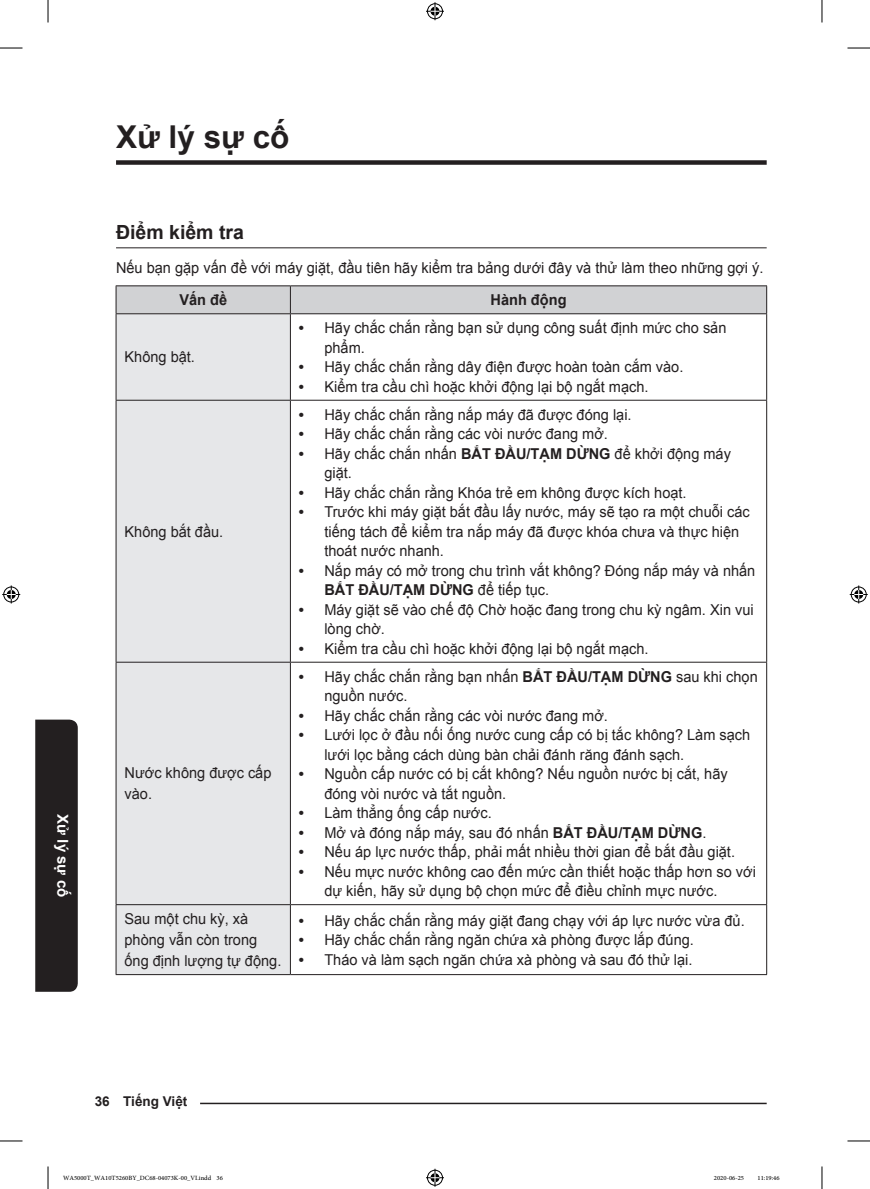
<style>
.page{position:relative;width:870px;height:1189px;background:#fff}
.page>*{position:absolute;margin:0;border:0;box-sizing:border-box;transform-origin:0 0}
.t1{font:700 31.5px "Arial";color:#231f20}
.t2{font:700 19.5px "Arial";color:#231f20}
.t3{font:15px/19.5px "Arial";color:#231f20}
.t4{font:700 15px "Arial";color:#231f20}
.t5{font:700 15px "Arial";color:#fff}
.t6{font:700 13.5px "Arial";color:#231f20}
.t7{font:9px "Adobe Arabic";color:#000}
.s1{font-weight:700}
</style>
<div class="page">
<hr style="left:116px;top:1103px;width:651px;height:1px;background:#231f20">
<div style="left:95px;top:1093px;width:105px;height:15px;background:#fff"></div>
<div style="left:35px;top:719px;width:43px;height:273px;background:#231f20"></div>
<div style="left:116px;top:160px;width:651px;height:5px;background:#231f20"></div>
<hr style="left:116px;top:247px;width:651px;height:1px;background:#231f20">
<div style="left:117px;top:314px;width:173px;height:660px;background:#e6e7e9"></div>
<hr style="left:116px;top:285px;width:174px;height:1px;background:#231f20">
<hr style="left:290px;top:285px;width:477px;height:1px;background:#231f20">
<div style="left:116px;top:286px;width:651px;height:27px;background:#d1d2d4"></div>
<hr style="left:116px;top:313px;width:174px;height:1px;background:#231f20">
<hr style="left:116px;top:314px;width:1px;height:86px;background:#231f20">
<hr style="left:290px;top:313px;width:477px;height:1px;background:#231f20">
<hr style="left:290px;top:314px;width:1px;height:86px;background:#231f20">
<hr style="left:766px;top:314px;width:1px;height:86px;background:#231f20">
<hr style="left:116px;top:400px;width:174px;height:1px;background:#231f20">
<hr style="left:116px;top:401px;width:1px;height:261px;background:#231f20">
<hr style="left:290px;top:400px;width:477px;height:1px;background:#231f20">
<hr style="left:290px;top:401px;width:1px;height:261px;background:#231f20">
<hr style="left:766px;top:401px;width:1px;height:261px;background:#231f20">
<hr style="left:116px;top:662px;width:174px;height:1px;background:#231f20">
<hr style="left:116px;top:662px;width:1px;height:242px;background:#231f20">
<hr style="left:290px;top:662px;width:477px;height:1px;background:#231f20">
<hr style="left:290px;top:662px;width:1px;height:242px;background:#231f20">
<hr style="left:766px;top:662px;width:1px;height:242px;background:#231f20">
<hr style="left:116px;top:904px;width:174px;height:1px;background:#231f20">
<hr style="left:116px;top:905px;width:1px;height:69px;background:#231f20">
<hr style="left:290px;top:904px;width:477px;height:1px;background:#231f20">
<hr style="left:290px;top:905px;width:1px;height:69px;background:#231f20">
<hr style="left:766px;top:905px;width:1px;height:69px;background:#231f20">
<hr style="left:116px;top:974px;width:174px;height:1px;background:#231f20">
<hr style="left:290px;top:974px;width:477px;height:1px;background:#231f20">
<svg style="left:0;top:48px;width:22px;height:1px"></svg>
<svg style="left:847px;top:48px;width:23px;height:1px"></svg>
<svg style="left:0;top:1141px;width:22px;height:1px"></svg>
<svg style="left:847px;top:1141px;width:23px;height:1px"></svg>
<svg style="left:48px;top:0;width:1px;height:23px"></svg>
<svg style="left:48px;top:1166px;width:1px;height:23px"></svg>
<svg style="left:822px;top:0;width:1px;height:23px"></svg>
<svg style="left:822px;top:1166px;width:1px;height:23px"></svg>
<svg style="left:426px;top:2px;width:18px;height:18px"></svg>
<svg style="left:426px;top:1169px;width:18px;height:18px"></svg>
<svg style="left:2px;top:585px;width:18px;height:18px"></svg>
<svg style="left:850px;top:585px;width:18px;height:18px"></svg>
<h1 class="t1" style="left:116px;top:115px;width:175px">Xử lý sự cố</h1>
<h2 class="t2" style="left:116px;top:219px;width:129px">Điểm kiểm tra</h2>
<p class="t3" style="left:116px;top:258px;width:649px">Nếu bạn gặp vấn đề với máy giặt, đầu tiên hãy kiểm tra bảng dưới đây và thử làm theo những gợi ý.</p>
<p class="t4" style="left:179px;top:290px;width:49px">Vấn đề</p>
<p class="t4" style="left:491px;top:290px;width:77px">Hành động</p>
<p class="t5" style="left:73px;top:814px;width:84px;rotate:90deg">Xử lý sự cố</p>
<p class="t3" style="left:125px;top:348px;width:72px">Không bật.</p>
<p class="t3" style="left:125px;top:522px;width:100px">Không bắt đầu.</p>
<p class="t3" style="left:125px;top:763px;width:148px;line-height:21px">Nước không được cấp vào.</p>
<p class="t3" style="left:324px;top:318px;width:404px;text-indent:-26px"><span class="s1">•</span> Hãy chắc chắn rằng bạn sử dụng công suất định mức cho sản phẩm.</p>
<p class="t3" style="left:299px;top:357px;width:386px"><span class="s1">•</span> Hãy chắc chắn rằng dây điện được hoàn toàn cắm vào.</p>
<p class="t3" style="left:299px;top:377px;width:351px"><span class="s1">•</span> Kiểm tra cầu chì hoặc khởi động lại bộ ngắt mạch.</p>
<p class="t3" style="left:299px;top:405px;width:334px"><span class="s1">•</span> Hãy chắc chắn rằng nắp máy đã được đóng lại.</p>
<p class="t3" style="left:299px;top:424px;width:311px"><span class="s1">•</span> Hãy chắc chắn rằng các vòi nước đang mở.</p>
<p class="t3" style="left:324px;top:444px;width:408px;text-indent:-26px"><span class="s1">•</span> Hãy chắc chắn nhấn <span class="s1">BẮT ĐẦU/TẠM DỪNG</span> để khởi động máy giặt.</p>
<p class="t3" style="left:299px;top:483px;width:389px"><span class="s1">•</span> Hãy chắc chắn rằng Khóa trẻ em không được kích hoạt.</p>
<p class="t3" style="left:324px;top:502px;width:427px;text-indent:-26px"><span class="s1">•</span> Trước khi máy giặt bắt đầu lấy nước, máy sẽ tạo ra một chuỗi các tiếng tách để kiểm tra nắp máy đã được khóa chưa và thực hiện thoát nước nhanh.</p>
<p class="t3" style="left:324px;top:561px;width:432px;text-indent:-26px"><span class="s1">•</span> Nắp máy có mở trong chu trình vắt không? Đóng nắp máy và nhấn<br><span class="s1">BẮT ĐẦU/TẠM DỪNG</span> để tiếp tục.</p>
<p class="t3" style="left:324px;top:600px;width:431px;text-indent:-26px"><span class="s1">•</span> Máy giặt sẽ vào chế độ Chờ hoặc đang trong chu kỳ ngâm. Xin vui lòng chờ.</p>
<p class="t3" style="left:299px;top:639px;width:351px"><span class="s1">•</span> Kiểm tra cầu chì hoặc khởi động lại bộ ngắt mạch.</p>
<p class="t3" style="left:324px;top:667px;width:435px;text-indent:-26px"><span class="s1">•</span> Hãy chắc chắn rằng bạn nhấn <span class="s1">BẮT ĐẦU/TẠM DỪNG</span> sau khi chọn nguồn nước.</p>
<p class="t3" style="left:299px;top:706px;width:311px"><span class="s1">•</span> Hãy chắc chắn rằng các vòi nước đang mở.</p>
<p class="t3" style="left:324px;top:725px;width:427px;text-indent:-26px"><span class="s1">•</span> Lưới lọc ở đầu nối ống nước cung cấp có bị tắc không? Làm sạch lưới lọc bằng cách dùng bàn chải đánh răng đánh sạch.</p>
<p class="t3" style="left:324px;top:764px;width:405px;text-indent:-26px"><span class="s1">•</span> Nguồn cấp nước có bị cắt không? Nếu nguồn nước bị cắt, hãy đóng vòi nước và tắt nguồn.</p>
<p class="t3" style="left:299px;top:803px;width:194px"><span class="s1">•</span> Làm thẳng ống cấp nước.</p>
<p class="t3" style="left:299px;top:823px;width:409px"><span class="s1">•</span> Mở và đóng nắp máy, sau đó nhấn <span class="s1">BẮT ĐẦU/TẠM DỪNG</span>.</p>
<p class="t3" style="left:299px;top:842px;width:438px"><span class="s1">•</span> Nếu áp lực nước thấp, phải mất nhiều thời gian để bắt đầu giặt.</p>
<p class="t3" style="left:324px;top:862px;width:433px;text-indent:-26px"><span class="s1">•</span> Nếu mực nước không cao đến mức cần thiết hoặc thấp hơn so với dự kiến, hãy sử dụng bộ chọn mức để điều chỉnh mực nước.</p>
<p class="t3" style="left:125px;top:908px;width:158px;line-height:21px">Sau một chu kỳ, xà phòng vẫn còn trong ống định lượng tự động.</p>
<p class="t3" style="left:299px;top:911px;width:447px"><span class="s1">•</span> Hãy chắc chắn rằng máy giặt đang chạy với áp lực nước vừa đủ.</p>
<p class="t3" style="left:299px;top:930px;width:397px"><span class="s1">•</span> Hãy chắc chắn rằng ngăn chứa xà phòng được lắp đúng.</p>
<p class="t3" style="left:299px;top:950px;width:395px"><span class="s1">•</span> Tháo và làm sạch ngăn chứa xà phòng và sau đó thử lại.</p>
<p class="t6" style="left:95px;top:1092px;width:94px">36 Tiếng Việt</p>
<p class="t7" style="left:63px;top:1171px;width:161px">WA5000T_WA10T5260BY_DC68-04073K-00_VI.indd 36</p>
<p class="t7" style="left:714px;top:1171px;width:32px">2020-06-25</p>
<p class="t7" style="left:757px;top:1171px;width:24px">11:19:46</p>
</div>
